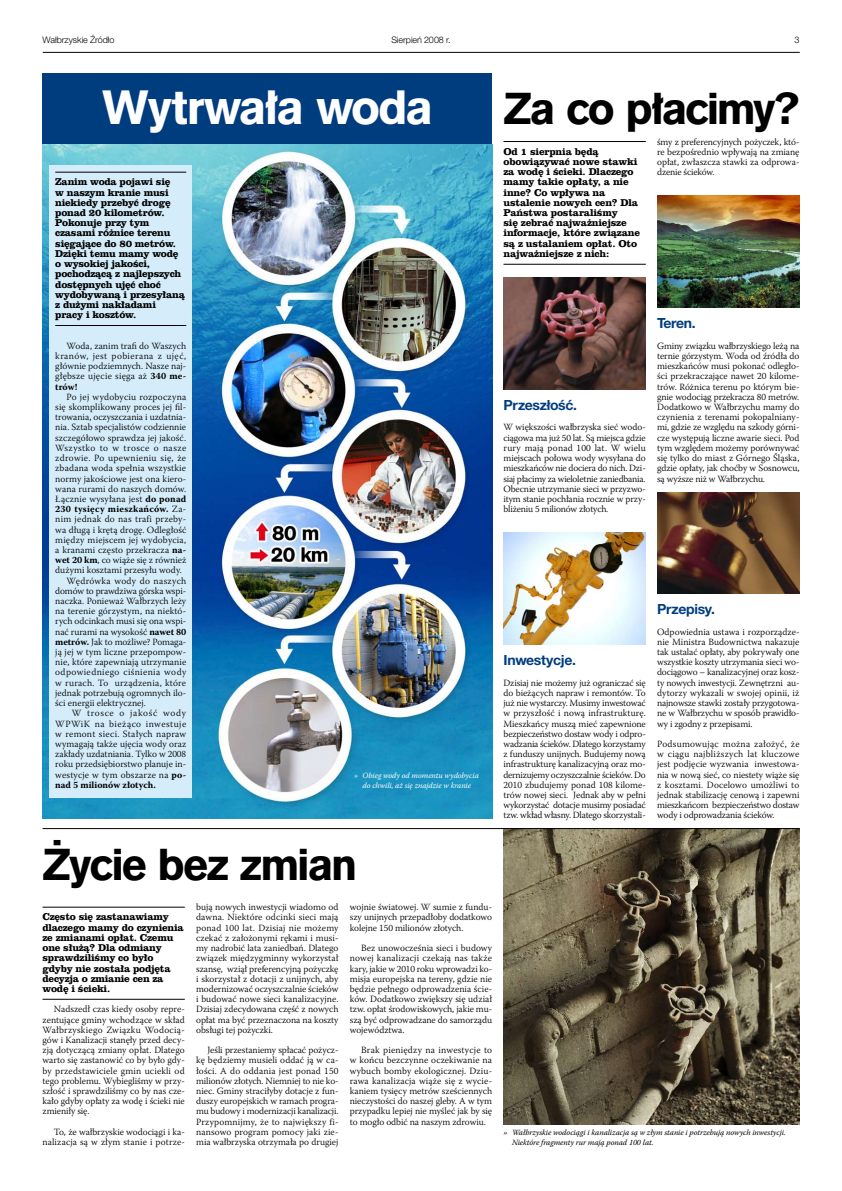
<style>
.page{position:relative;width:842px;height:1191px;background:#fff}
.page>*{position:absolute;margin:0;border:0;box-sizing:border-box;transform-origin:0 0}
.Title_h1{font:42px "Gothic 725 Blk PL";letter-spacing:-.03em;color:#fff}
.Title_h2{font:39px "Gothic 725 Blk PL";letter-spacing:-.035em;color:#000}
.Zajawki_Title{font:700 14px "Helvetica Neue CE";letter-spacing:-.02em;color:#003d7f}
.Test_zwykły___akapit{font:300 9.5px/10.2px "Warnock Pro";letter-spacing:-.005em;color:#000;text-align:justify}
.Test_zwykły{font:300 9.5px/10.2px "Warnock Pro";letter-spacing:-.02em;color:#000;text-align:justify}
.t1{font:700 9px/10.2px "Clarendon PL";letter-spacing:-.025em;color:#000}
.Test_zwykły___akapit-2{font:300 9px "Helvetica Neue CE";letter-spacing:-.01em;color:#000}
.Podpis_pod_zdjęciami{font:italic 8px/10.2px "Warnock Pro";letter-spacing:-.01em;color:#000}
.Podpis_pod_zdjęciami-2{font:italic 8px/10.2px "Warnock Pro";letter-spacing:-.01em;color:#fff;text-align:center}
.s1{font-weight:700}
</style>
<div class="page">
<div style="left:43px;top:73px;width:449px;height:72px;background:#003d7f"></div>
<img style="left:43px;top:145px;width:449px;height:673px">
<img style="left:503px;top:829px;width:296px;height:295px">
<div style="left:50px;top:165px;width:142px;height:633px;background:#d5edfa"></div>
<hr style="left:55px;top:172px;width:131px;height:1px;background:#000">
<hr style="left:55px;top:325px;width:131px;height:1px;background:#000">
<hr style="left:43px;top:907px;width:142px;height:1px;background:#000">
<hr style="left:43px;top:999px;width:142px;height:1px;background:#000">
<hr style="left:43px;top:52px;width:757px;height:1px;background:#000">
<hr style="left:503px;top:141px;width:143px;height:1px;background:#000">
<hr style="left:503px;top:264px;width:143px;height:1px;background:#000">
<img style="left:503px;top:277px;width:143px;height:112px">
<img style="left:657px;top:492px;width:142px;height:102px">
<img style="left:504px;top:532px;width:142px;height:112px">
<img style="left:657px;top:196px;width:142px;height:112px">
<hr style="left:43px;top:828px;width:756px;height:1px;background:#000">
<p class="Test_zwykły___akapit-2" style="left:43px;top:34px;width:73px">Wałbrzyskie Źródło</p>
<p class="Test_zwykły___akapit-2" style="left:391px;top:34px;width:61px">Sierpień 2008 r.</p>
<p class="Test_zwykły___akapit-2" style="left:794px;top:34px;width:7px">3</p>
<p class="Title_h1" style="left:102px;top:78px;width:332px">Wytrwała woda</p>
<p class="t1" style="left:55px;top:177px;width:131px">Zanim woda pojawi się<br>w naszym kranie musi niekiedy przebyć drogę ponad 20 kilometrów.<br>Pokonuje przy tym czasami różnice terenu sięgające do 80 metrów.<br>Dzięki temu mamy wodę o wysokiej jakości, pochodzącą z najlepszych dostępnych ujęć choć wydobywaną i przesyłaną z dużymi nakładami pracy i kosztów.</p>
<p class="Test_zwykły___akapit" style="left:55px;top:340px;width:132px;text-indent:11px">Woda, zanim trafi do Waszych kranów, jest pobierana z ujęć, głównie podziemnych. Nasze naj&shy;głębsze ujęcie sięga aż <span class="s1">340 me&shy;trów!</span></p>
<p class="Test_zwykły___akapit" style="left:55px;top:391px;width:133px;text-indent:11px">Po jej wydobyciu rozpoczyna się skomplikowany proces jej fil&shy;trowania, oczyszczania i uzdatnia&shy;nia. Sztab specjalistów codziennie szczegółowo sprawdza jej jakość.<br>Wszystko to w trosce o nasze zdrowie. Po upewnieniu się, że zbadana woda spełnia wszystkie normy jakościowe jest ona kiero&shy;wana rurami do naszych domów.<br>Łącznie wysyłana jest <span class="s1">do ponad 230 tysięcy mieszkańców.</span> Za&shy;nim jednak do nas trafi przeby&shy;wa długą i krętą drogę. Odległość między miejscem jej wydobycia, a kranami często przekracza <span class="s1">na&shy;wet 20 km</span>, co wiąże się z również dużymi kosztami przesyłu wody.</p>
<p class="Test_zwykły___akapit" style="left:55px;top:575px;width:133px;text-indent:11px">Wędrówka wody do naszych domów to prawdziwa górska wspi&shy;naczka. Ponieważ Wałbrzych leży na terenie górzystym, na niektó&shy;rych odcinkach musi się ona wspi&shy;nać rurami na wysokość <span class="s1">nawet 80 metrów.</span> Jak to możliwe? Pomaga&shy;ją jej w tym liczne przepompow&shy;nie, które zapewniają utrzymanie odpowiedniego ciśnienia wody w rurach. To urządzenia, które jednak potrzebują ogromnych ilo&shy;ści energii elektrycznej.</p>
<p class="Test_zwykły___akapit" style="left:55px;top:708px;width:133px;text-indent:16px">W trosce o jakość wody WPWiK na bieżąco inwestuje w remont sieci. Stałych napraw wymagają także ujęcia wody oraz zakłady uzdatniania. Tylko w 2008 roku przedsiębiorstwo planuje in&shy;westycje w tym obszarze na <span class="s1">po&shy;nad 5 milionów złotych.</span></p>
<p class="Podpis_pod_zdjęciami-2" style="left:354px;top:769px;width:126px">» Obieg wody od momentu wydobycia do chwili, aż się znajdzie w kranie</p>
<p class="Title_h2" style="left:43px;top:837px;width:316px">Życie bez zmian</p>
<p class="t1" style="left:43px;top:911px;width:143px">Często się zastanawiamy dlaczego mamy do czynienia ze zmianami opłat. Czemu one służą? Dla odmiany sprawdziliśmy co było gdyby nie została podjęta decyzja o zmianie cen za wodę i ścieki.</p>
<p class="Test_zwykły___akapit" style="left:43px;top:1004px;width:144px;text-indent:11px">Nadszedł czas kiedy osoby repre&shy;zentujące gminy wchodzące w skład Wałbrzyskiego Związku Wodocią&shy;gów i Kanalizacji stanęły przed decy&shy;zją dotyczącą zmiany opłat. Dlatego warto się zastanowić co by było gdy&shy;by przedstawiciele gmin uciekli od tego problemu. Wybiegliśmy w przy&shy;szłość i sprawdziliśmy co by nas cze&shy;kało gdyby opłaty za wodę i ścieki nie zmieniły się.</p>
<p class="Test_zwykły___akapit" style="left:43px;top:1126px;width:144px;text-align:right">To, że wałbrzyskie wodociągi i ka&shy;nalizacja są w złym stanie i potrze-</p>
<p class="Test_zwykły___akapit" style="left:196px;top:902px;width:144px">bują nowych inwestycji wiadomo od dawna. Niektóre odcinki sieci mają ponad 100 lat. Dzisiaj nie możemy czekać z założonymi rękami i musi&shy;my nadrobić lata zaniedbań. Dlatego związek międzygminny wykorzystał szansę, wziął preferencyjną pożyczkę i skorzystał z dotacji z unijnych, aby modernizować oczyszczalnie ścieków i budować nowe sieci kanalizacyjne.<br>Dzisiaj zdecydowana część z nowych opłat ma być przeznaczona na koszty obsługi tej pożyczki.</p>
<p class="Test_zwykły___akapit" style="left:196px;top:1044px;width:144px;text-indent:11px">Jeśli przestaniemy spłacać pożycz&shy;kę będziemy musieli oddać ją w ca&shy;łości. A do oddania jest ponad 150 milionów złotych. Niemniej to nie ko&shy;niec. Gminy straciłyby dotacje z fun&shy;duszy europejskich w ramach progra&shy;mu budowy i modernizacji kanalizacji.<br>Przypomnijmy, że to największy fi&shy;nansowo program pomocy jaki zie&shy;mia wałbrzyska otrzymała po drugiej</p>
<p class="Test_zwykły___akapit" style="left:350px;top:902px;width:144px">wojnie światowej. W sumie z fundu&shy;szy unijnych przepadłoby dodatkowo kolejne 150 milionów złotych.</p>
<p class="Test_zwykły___akapit" style="left:350px;top:942px;width:144px;text-indent:11px">Bez unowocześnia sieci i budowy nowej kanalizacji czekają nas także kary, jakie w 2010 roku wprowadzi ko&shy;misja europejska na tereny, gdzie nie będzie pełnego odprowadzenia ście&shy;ków. Dodatkowo zwiększy się udział tzw. opłat środowiskowych, jakie mu&shy;szą być odprowadzane do samorządu województwa.</p>
<p class="Test_zwykły___akapit" style="left:350px;top:1044px;width:144px;text-indent:11px">Brak pieniędzy na inwestycje to w końcu bezczynne oczekiwanie na wybuch bomby ekologicznej. Dziu&shy;rawa kanalizacja wiąże się z wycie&shy;kaniem tysięcy metrów sześciennych nieczystości do naszej gleby. A w tym przypadku lepiej nie myśleć jak by się to mogło odbić na naszym zdrowiu.</p>
<p class="Title_h2" style="left:503px;top:82px;width:297px">Za co płacimy?</p>
<p class="t1" style="left:503px;top:146px;width:138px">Od 1 sierpnia będą obowiązywać nowe stawki za wodę i ścieki. Dlaczego mamy takie opłaty, a nie inne? Co wpływa na ustalenie nowych cen? Dla<br>Państwa postaraliśmy<br>się zebrać najważniejsze informacje, które związane są z ustalaniem opłat. Oto najważniejsze z nich:</p>
<p class="Test_zwykły" style="left:657px;top:136px;width:144px">śmy z preferencyjnych pożyczek, któ&shy;re bezpośrednio wpływają na zmianę opłat, zwłaszcza stawki za odprowa&shy;dzenie ścieków.</p>
<p class="Zajawki_Title" style="left:503px;top:396px;width:75px">Przeszłość.</p>
<p class="Test_zwykły" style="left:503px;top:422px;width:144px">W większości wałbrzyska sieć wodo&shy;ciągowa ma już 50 lat. Są miejsca gdzie rury mają ponad 100 lat. W wielu miejscach połowa wody wysyłana do mieszkańców nie dociera do nich. Dzi&shy;siaj płacimy za wieloletnie zaniedbania.<br>Obecnie utrzymanie sieci w przyzwo&shy;itym stanie pochłania rocznie w przy&shy;bliżeniu 5 milionów złotych.</p>
<p class="Zajawki_Title" style="left:657px;top:315px;width:40px">Teren.</p>
<p class="Test_zwykły" style="left:657px;top:340px;width:144px">Gminy związku wałbrzyskiego leżą na ternie górzystym. Woda od źródła do mieszkańców musi pokonać odległo&shy;ści przekraczające nawet 20 kilome&shy;trów. Różnica terenu po którym bie&shy;gnie wodociąg przekracza 80 metrów.<br>Dodatkowo w Wałbrzychu mamy do czynienia z terenami pokopalniany&shy;mi, gdzie ze względu na szkody górni&shy;cze występują liczne awarie sieci. Pod tym względem możemy porównywać się tylko do miast z Górnego Śląska, gdzie opłaty, jak choćby w Sosnowcu, są wyższe niż w Wałbrzychu.</p>
<p class="Zajawki_Title" style="left:503px;top:651px;width:74px">Inwestycje.</p>
<p class="Test_zwykły" style="left:503px;top:677px;width:144px">Dzisiaj nie możemy już ograniczać się do bieżących napraw i remontów. To już nie wystarczy. Musimy inwestować w przyszłość i nową infrastrukturę.<br>Mieszkańcy muszą mieć zapewnione bezpieczeństwo dostaw wody i odpro&shy;wadzania ścieków. Dlatego korzystamy z funduszy unijnych. Budujemy nową infrastrukturę kanalizacyjną oraz mo&shy;dernizujemy oczyszczalnie ścieków. Do 2010 zbudujemy ponad 108 kilome&shy;trów nowej sieci. Jednak aby w pełni wykorzystać dotacje musimy posiadać tzw. wkład własny. Dlatego skorzystali-</p>
<p class="Zajawki_Title" style="left:657px;top:600px;width:59px">Przepisy.</p>
<p class="Test_zwykły" style="left:657px;top:626px;width:144px">Odpowiednia ustawa i rozporządze&shy;nie Ministra Budownictwa nakazuje tak ustalać opłaty, aby pokrywały one wszystkie koszty utrzymania sieci wo&shy;dociągowo – kanalizacyjnej oraz kosz&shy;ty nowych inwestycji. Zewnętrzni au&shy;dytorzy wykazali w swojej opinii, iż najnowsze stawki zostały przygotowa&shy;ne w Wałbrzychu w sposób prawidło&shy;wy i zgodny z przepisami.</p>
<p class="Test_zwykły" style="left:657px;top:738px;width:144px">Podsumowując można założyć, że w ciągu najbliższych lat kluczowe jest podjęcie wyzwania inwestowa&shy;nia w nową sieć, co niestety wiąże się z kosztami. Docelowo umożliwi to jednak stabilizację cenową i zapewni mieszkańcom bezpieczeństwo dostaw wody i odprowadzania ścieków.</p>
<p class="Podpis_pod_zdjęciami" style="left:512px;top:1127px;width:275px;text-indent:-9px">» Wałbrzyskie wodociągi i kanalizacja są w złym stanie i potrzebują nowych inwestycji.<br>Niektóre fragmenty rur mają ponad 100 lat.</p>
</div>
